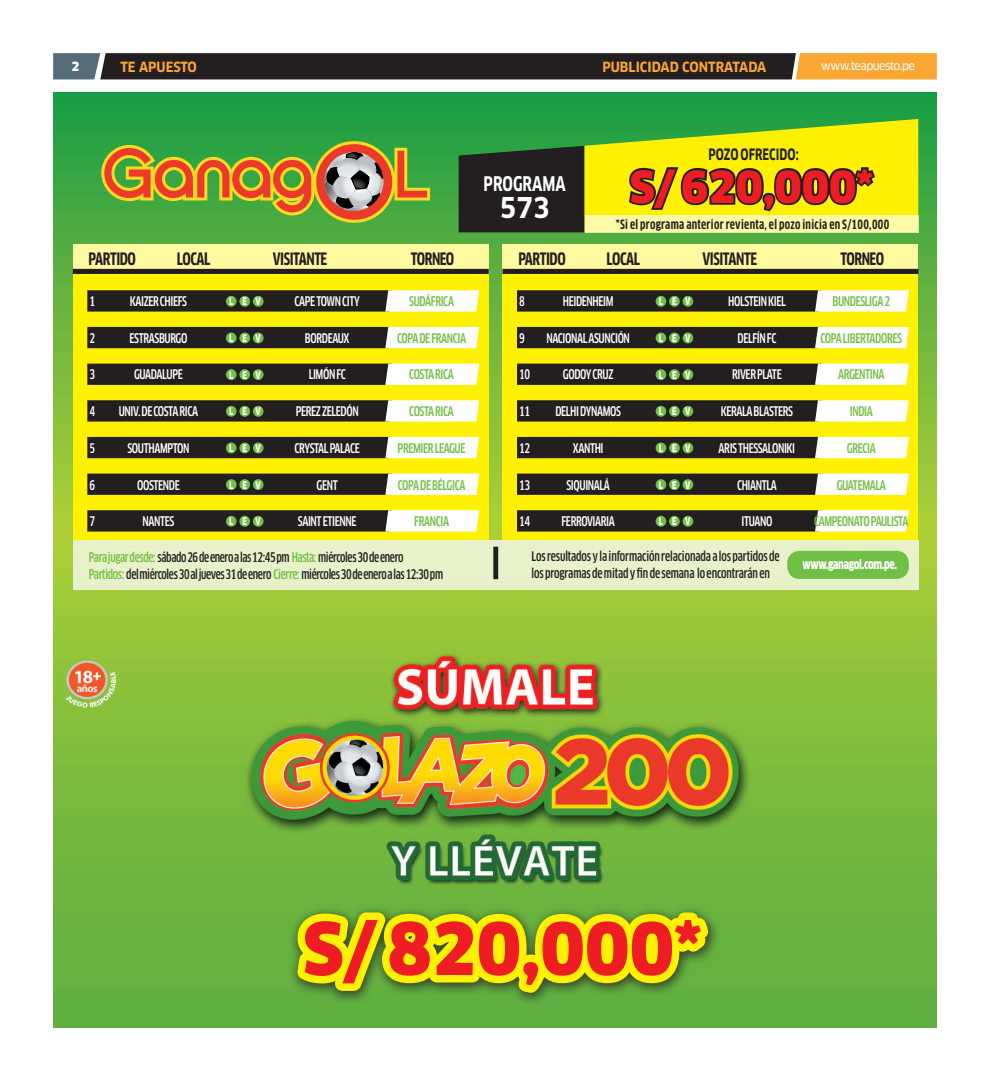
<style>
.page{position:relative;width:990px;height:1080px;background:#fff}
.page>*{position:absolute;margin:0;border:0;box-sizing:border-box;transform-origin:0 0}
.t1{font:900 70.62px "Clan";letter-spacing:-.005em;color:#ee1d23}
.t2{font:900 43.12px "Clan";letter-spacing:-.005em;color:#ee1d23}
.t3{font:700 28px "Clan Narrow";color:#fff}
.t4{font:700 19.75px "Clan Narrow";letter-spacing:.005em;color:#fff;scale:.78 1}
.t5{font:700 16.75px "Clan Cond";letter-spacing:-.03em;color:#231f20}
.t6{font:700 15.38px "Clan Narrow";letter-spacing:.005em;color:#231f20;scale:.78 1}
.t7{font:700 13.75px "Clan Narrow";color:#faa633}
.t8{font:500 13px "Clan Cond";letter-spacing:-.03em;color:#fff}
.t9{font:500 13px "Clan Cond";letter-spacing:-.03em;color:#71bf44}
.t10{font:500 13px/17.8px "Clan Cond";letter-spacing:-.03em;color:#231f20}
.t11{font:500 13px/17.8px "Clan Cond";letter-spacing:-.01em;color:#231f20}
.t12{font:900 12.62px "Clan Narrow";letter-spacing:-.035em;color:#fff;scale:.78 1}
.t13{font:700 12.5px "Clan Cond";letter-spacing:.02em;color:#231f20}
.t14{font:900 12.5px "Clan";color:#fff}
.t15{font:11.25px "Clan News";letter-spacing:-.055em;color:#fff}
.t16{font:900 10.25px "Clan Narrow";letter-spacing:1.115em;color:#fff;scale:.78 1}
.s1{color:#71bf44}
</style>
<div class="page">
<svg style="left:53px;top:53px;width:884px;height:26px;background:#4a3b2b"></svg>
<img style="left:53px;top:93px;width:884px;height:934px">
<div style="left:73px;top:540px;width:845px;height:50px;background:#e8f1ca"></div>
<div style="left:493px;top:547px;width:5px;height:32px;background:#231f20"></div>
<div style="left:787px;top:551px;width:122px;height:28px;background:#71bf44;border-radius:12px"></div>
<svg style="left:459px;top:119px;width:459px;height:113px;background:#909e16"></svg>
<div style="left:288px;top:904px;width:433px;height:103px;background:#60b041"></div>
<svg style="left:289px;top:901px;width:430px;height:101px"></svg>
<svg style="left:101px;top:141px;width:329px;height:82px;background:#8e933f"></svg>
<div style="left:73px;top:244px;width:416px;height:296px;background:#fff101"></div>
<div style="left:73px;top:244px;width:416px;height:26px;background:#fff9a0"></div>
<div style="left:73px;top:269px;width:416px;height:5px;background:#231f20"></div>
<svg style="left:87px;top:290px;width:392px;height:22px;background:#5e5d52"></svg>
<svg style="left:87px;top:327px;width:392px;height:21px;background:#595854"></svg>
<svg style="left:87px;top:364px;width:392px;height:21px;background:#5a5954"></svg>
<svg style="left:87px;top:400px;width:392px;height:22px;background:#5e5d52"></svg>
<svg style="left:87px;top:437px;width:392px;height:21px;background:#595854"></svg>
<svg style="left:87px;top:474px;width:392px;height:21px;background:#5a5954"></svg>
<svg style="left:87px;top:510px;width:392px;height:22px;background:#5e5d52"></svg>
<div style="left:502px;top:244px;width:416px;height:296px;background:#fff101"></div>
<div style="left:502px;top:244px;width:416px;height:26px;background:#fff9a0"></div>
<div style="left:502px;top:269px;width:416px;height:5px;background:#231f20"></div>
<svg style="left:517px;top:290px;width:392px;height:22px;background:#5e5d52"></svg>
<svg style="left:517px;top:327px;width:392px;height:21px;background:#595854"></svg>
<svg style="left:517px;top:364px;width:392px;height:21px;background:#595954"></svg>
<svg style="left:517px;top:400px;width:392px;height:22px;background:#5e5d52"></svg>
<svg style="left:517px;top:437px;width:392px;height:21px;background:#595854"></svg>
<svg style="left:517px;top:474px;width:392px;height:21px;background:#5a5954"></svg>
<svg style="left:517px;top:510px;width:392px;height:22px;background:#5e5d52"></svg>
<div style="left:585px;top:215px;width:333px;height:17px;background:#fffaa5"></div>
<p class="t14" style="left:71px;top:59px;width:9px">2</p>
<p class="t7" style="left:120px;top:59px;width:78px">TE APUESTO</p>
<p class="t7" style="left:602px;top:59px;width:165px">PUBLICIDAD CONTRATADA</p>
<p class="t15" style="left:821px;top:59px;width:95px">www.teapuesto.pe</p>
<p class="t5" style="left:89px;top:248px;width:49px">PARTIDO</p>
<p class="t5" style="left:177px;top:248px;width:35px">LOCAL</p>
<p class="t5" style="left:273px;top:248px;width:56px">VISITANTE</p>
<p class="t5" style="left:411px;top:248px;width:45px">TORNEO</p>
<p class="t16" style="left:229px;top:295px;width:42px">LEV</p>
<p class="t16" style="left:229px;top:332px;width:42px">LEV</p>
<p class="t16" style="left:229px;top:368px;width:42px">LEV</p>
<p class="t16" style="left:229px;top:405px;width:42px">LEV</p>
<p class="t16" style="left:229px;top:442px;width:42px">LEV</p>
<p class="t16" style="left:229px;top:478px;width:42px">LEV</p>
<p class="t16" style="left:229px;top:515px;width:42px">LEV</p>
<p class="t8" style="left:90px;top:293px;width:7px">1</p>
<p class="t8" style="left:130px;top:293px;width:59px">KAIZER CHIEFS</p>
<p class="t8" style="left:294px;top:293px;width:67px">CAPE TOWN CITY</p>
<p class="t9" style="left:409px;top:293px;width:46px">SUDÁFRICA</p>
<p class="t8" style="left:90px;top:330px;width:7px">2</p>
<p class="t8" style="left:130px;top:330px;width:59px">ESTRASBURGO</p>
<p class="t8" style="left:305px;top:330px;width:46px">BORDEAUX</p>
<p class="t9" style="left:397px;top:330px;width:71px">COPA DE FRANCIA</p>
<p class="t8" style="left:90px;top:367px;width:7px">3</p>
<p class="t8" style="left:134px;top:367px;width:50px">GUADALUPE</p>
<p class="t8" style="left:309px;top:367px;width:39px">LIMÓN FC</p>
<p class="t9" style="left:409px;top:367px;width:46px">COSTA RICA</p>
<p class="t8" style="left:90px;top:403px;width:7px">4</p>
<p class="t8" style="left:119px;top:403px;width:81px">UNIV. DE COSTA RICA</p>
<p class="t8" style="left:296px;top:403px;width:65px">PEREZ ZELEDÓN</p>
<p class="t9" style="left:409px;top:403px;width:46px">COSTA RICA</p>
<p class="t8" style="left:90px;top:440px;width:7px">5</p>
<p class="t8" style="left:127px;top:440px;width:64px">SOUTHAMPTON</p>
<p class="t8" style="left:295px;top:440px;width:67px">CRYSTAL PALACE</p>
<p class="t9" style="left:398px;top:440px;width:69px">PREMIER LEAGUE</p>
<p class="t8" style="left:90px;top:477px;width:7px">6</p>
<p class="t8" style="left:137px;top:477px;width:44px">OOSTENDE</p>
<p class="t8" style="left:317px;top:477px;width:23px">GENT</p>
<p class="t9" style="left:398px;top:477px;width:69px">COPA DE BÉLGICA</p>
<p class="t8" style="left:90px;top:514px;width:7px">7</p>
<p class="t8" style="left:143px;top:514px;width:33px">NANTES</p>
<p class="t8" style="left:298px;top:514px;width:60px">SAINT ETIENNE</p>
<p class="t9" style="left:414px;top:514px;width:36px">FRANCIA</p>
<p class="t10" style="left:89px;top:548px;width:356px"><span class="s1">Para jugar desde:</span> sábado 26 de enero a las 12:45 pm <span class="s1">Hasta:</span> miércoles 30 de enero<br><span class="s1">Partidos:</span> del miércoles 30 al jueves 31 de enero <span class="s1">Cierre:</span> miércoles 30 de enero a las 12:30 pm</p>
<h3 class="t4" style="left:484px;top:172px;width:107px">PROGRAMA</h3>
<h3 class="t3" style="left:500px;top:190px;width:51px">573</h3>
<p class="t6" style="left:708px;top:145px;width:117px">POZO OFRECIDO:</p>
<h2 class="t2" style="left:630px;top:160px;width:245px">S/ 620,000*</h2>
<p class="t13" style="left:616px;top:217px;width:275px">*Si el programa anterior revienta, el pozo inicia en S/100,000</p>
<p class="t5" style="left:518px;top:248px;width:49px">PARTIDO</p>
<p class="t5" style="left:607px;top:248px;width:35px">LOCAL</p>
<p class="t5" style="left:702px;top:248px;width:56px">VISITANTE</p>
<p class="t5" style="left:841px;top:248px;width:45px">TORNEO</p>
<p class="t16" style="left:659px;top:295px;width:42px">LEV</p>
<p class="t16" style="left:659px;top:332px;width:42px">LEV</p>
<p class="t16" style="left:659px;top:368px;width:42px">LEV</p>
<p class="t16" style="left:659px;top:405px;width:42px">LEV</p>
<p class="t16" style="left:659px;top:442px;width:42px">LEV</p>
<p class="t16" style="left:659px;top:478px;width:42px">LEV</p>
<p class="t16" style="left:659px;top:515px;width:42px">LEV</p>
<p class="t8" style="left:519px;top:293px;width:7px">8</p>
<p class="t8" style="left:563px;top:293px;width:52px">HEIDENHEIM</p>
<p class="t8" style="left:728px;top:293px;width:59px">HOLSTEIN KIEL</p>
<p class="t9" style="left:833px;top:293px;width:59px">BUNDESLIGA 2</p>
<p class="t8" style="left:519px;top:330px;width:7px">9</p>
<p class="t8" style="left:546px;top:330px;width:85px">NACIONAL ASUNCIÓN</p>
<p class="t8" style="left:738px;top:330px;width:40px">DELFÍN FC</p>
<p class="t9" style="left:820px;top:330px;width:83px">COPA LIBERTADORES</p>
<p class="t8" style="left:519px;top:367px;width:13px">10</p>
<p class="t8" style="left:563px;top:367px;width:52px">GODOY CRUZ</p>
<p class="t8" style="left:732px;top:367px;width:51px">RIVER PLATE</p>
<p class="t9" style="left:838px;top:367px;width:48px">ARGENTINA</p>
<p class="t8" style="left:519px;top:403px;width:13px">11</p>
<p class="t8" style="left:555px;top:403px;width:67px">DELHI DYNAMOS</p>
<p class="t8" style="left:721px;top:403px;width:74px">KERALA BLASTERS</p>
<p class="t9" style="left:850px;top:403px;width:25px">INDIA</p>
<p class="t8" style="left:519px;top:440px;width:13px">12</p>
<p class="t8" style="left:573px;top:440px;width:32px">XANTHI</p>
<p class="t8" style="left:719px;top:440px;width:78px">ARIS THESSALONIKI</p>
<p class="t9" style="left:847px;top:440px;width:30px">GRECIA</p>
<p class="t8" style="left:519px;top:477px;width:13px">13</p>
<p class="t8" style="left:566px;top:477px;width:45px">SIQUINALÁ</p>
<p class="t8" style="left:737px;top:477px;width:41px">CHIANTLA</p>
<p class="t9" style="left:837px;top:477px;width:51px">GUATEMALA</p>
<p class="t8" style="left:519px;top:514px;width:13px">14</p>
<p class="t8" style="left:561px;top:514px;width:55px">FERROVIARIA</p>
<p class="t8" style="left:742px;top:514px;width:32px">ITUANO</p>
<p class="t9" style="left:814px;top:514px;width:96px">CAMPEONATO PAULISTA</p>
<p class="t11" style="left:532px;top:547px;width:250px">Los resultados y la información relacionada a los partidos de los programas de mitad y fin de semana lo encontrarán en</p>
<p class="t12" style="left:803px;top:557px;width:123px">www.ganagol.com.pe.</p>
<h1 class="t1" style="left:303px;top:905px;width:400px">S/ 820,000*</h1>
</div>
